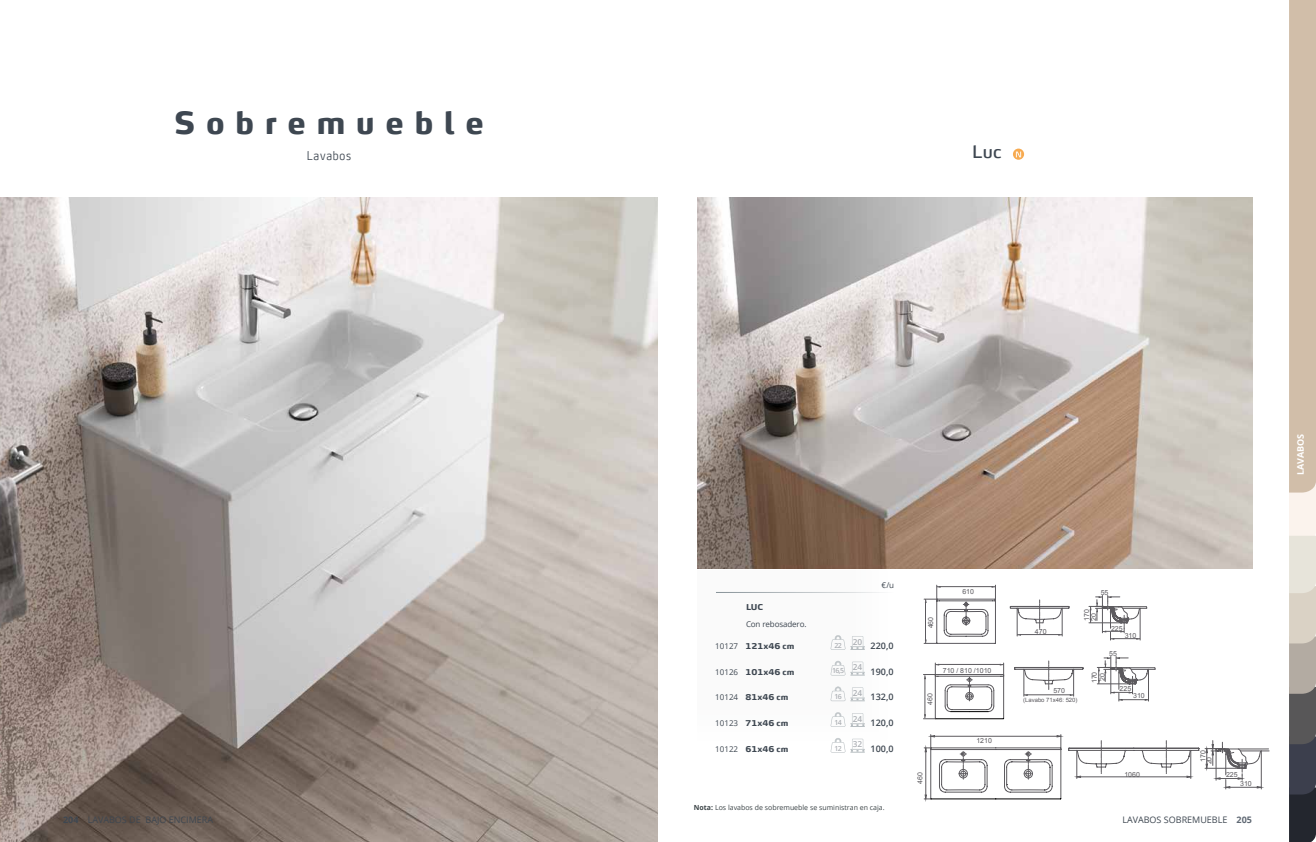
<style>
.page{position:relative;width:1316px;height:842px;background:#fff}
.page>*{position:absolute;margin:0;border:0;box-sizing:border-box;transform-origin:0 0}
.t1{font:800 30.7px "Max Offc";letter-spacing:.34em;color:#3e4751}
.t2{font:17px "Max Offc";color:#3e4751}
.t3{font:300 condensed 12px "Max Offc Pro";letter-spacing:.06em;color:#3e4751}
.t4{font:9px "Open Sans";color:#3e4751}
.t5{font:600 9px "Open Sans";color:#3e4751}
.t6{font:700 9px "Open Sans";color:#fff}
.t7{font:600 8.3px "Open Sans";color:#787d85}
.t8{font:800 8px "Max Offc";color:#3e4751}
.t9{font:8px "Open Sans";letter-spacing:-.015em;color:#3e4751}
.t10{font:7px/6.9px "Arial";color:#5c5a5f}
.t11{font:7px "Open Sans";color:#3d4548}
.t12{font:7px "Arial";color:#5c5a5e}
.t13{font:600 7px "Open Sans";letter-spacing:-.08em;color:#787d85}
.t14{font:5.9px "Arial";color:#5c5a5f}
.s1{font-family:"Open Sans";font-weight:400}
.s2{font-weight:700}
.s3{font-weight:700;color:#5f6873}
</style>
<div class="page">
<div style="left:697px;top:570px;width:212px;height:193px;background:#fafafa"></div>
<img style="left:0;top:197px;width:658px;height:645px">
<img style="left:697px;top:197px;width:554px;height:371px">
<svg style="left:1012px;top:149px;width:12px;height:11px"></svg>
<svg style="left:1015px;top:152px;width:6px;height:5px"></svg>
<svg style="left:923px;top:661px;width:160px;height:58px"></svg>
<svg style="left:1097px;top:656px;width:58px;height:45px"></svg>
<hr style="left:716px;top:592px;width:178px;height:1px;background:#869197">
<svg style="left:830px;top:738px;width:34px;height:15px"></svg>
<svg style="left:830px;top:712px;width:34px;height:15px"></svg>
<svg style="left:830px;top:686px;width:34px;height:15px"></svg>
<svg style="left:830px;top:661px;width:34px;height:15px"></svg>
<svg style="left:830px;top:635px;width:34px;height:15px"></svg>
<svg style="left:924px;top:585px;width:72px;height:59px"></svg>
<svg style="left:1088px;top:595px;width:58px;height:45px"></svg>
<svg style="left:1010px;top:600px;width:59px;height:36px"></svg>
<svg style="left:924px;top:735px;width:274px;height:65px"></svg>
<svg style="left:1204px;top:740px;width:65px;height:49px"></svg>
<svg style="left:1289px;top:0;width:26px;height:842px;background:#b9ad9f"></svg>
<h1 class="t1" style="left:174px;top:103px;width:312px">Sobremueble</h1>
<h3 class="t3" style="left:307px;top:146px;width:46px">Lavabos</h3>
<h2 class="t2" style="left:972px;top:142px;width:31px">Luc</h2>
<p class="t8" style="left:746px;top:602px;width:19px">LUC</p>
<p class="t9" style="left:746px;top:618px;width:62px">Con rebosadero.</p>
<p class="t9" style="left:881px;top:580px;width:14px">€/u</p>
<p class="t7" style="left:852px;top:636px;width:11px">20</p>
<p class="t8" style="left:715px;top:641px;width:81px"><span class="s1">10127</span> 121x46 cm</p>
<p class="t13" style="left:834px;top:640px;width:9px">22</p>
<p class="t5" style="left:870px;top:640px;width:24px">220,0</p>
<p class="t7" style="left:852px;top:662px;width:11px">24</p>
<p class="t8" style="left:715px;top:667px;width:81px"><span class="s1">10126</span> 101x46 cm</p>
<p class="t13" style="left:832px;top:666px;width:14px">16,5</p>
<p class="t5" style="left:870px;top:665px;width:24px">190,0</p>
<p class="t7" style="left:852px;top:687px;width:11px">24</p>
<p class="t8" style="left:715px;top:692px;width:75px"><span class="s1">10124</span> 81x46 cm</p>
<p class="t13" style="left:834px;top:692px;width:9px">16</p>
<p class="t5" style="left:870px;top:691px;width:24px">132,0</p>
<p class="t7" style="left:852px;top:713px;width:11px">24</p>
<p class="t8" style="left:715px;top:718px;width:75px"><span class="s1">10123</span> 71x46 cm</p>
<p class="t13" style="left:834px;top:717px;width:9px">14</p>
<p class="t5" style="left:870px;top:717px;width:24px">120,0</p>
<p class="t7" style="left:852px;top:739px;width:11px">32</p>
<p class="t8" style="left:715px;top:744px;width:75px"><span class="s1">10122</span> 61x46 cm</p>
<p class="t13" style="left:834px;top:743px;width:9px">12</p>
<p class="t5" style="left:870px;top:742px;width:24px">100,0</p>
<p class="t11" style="left:694px;top:802px;width:192px"><span class="s2">Nota:</span> Los lavabos de sobremueble se suministran en caja.</p>
<p class="t10" style="left:927px;top:628px;width:13px;rotate:-90deg">460</p>
<p class="t10" style="left:962px;top:588px;width:13px">610</p>
<p class="t10" style="left:926px;top:705px;width:13px;rotate:-90deg">460</p>
<p class="t10" style="left:942px;top:667px;width:50px">710 / 810 /1010</p>
<p class="t12" style="left:915px;top:784px;width:13px;rotate:-90deg">460</p>
<p class="t12" style="left:976px;top:736px;width:17px">1210</p>
<p class="t10" style="left:1100px;top:590px;width:9px">55</p>
<p class="t10" style="left:1034px;top:628px;width:13px">470</p>
<p class="t10" style="left:1083px;top:621px;width:13px;rotate:-90deg">170<br>20</p>
<p class="t10" style="left:1110px;top:625px;width:13px">225</p>
<p class="t10" style="left:1109px;top:650px;width:9px">55</p>
<p class="t10" style="left:1124px;top:632px;width:13px">310</p>
<p class="t10" style="left:1090px;top:683px;width:13px;rotate:-90deg">170</p>
<p class="t10" style="left:1098px;top:681px;width:9px;rotate:-90deg">20</p>
<p class="t10" style="left:1053px;top:687px;width:13px">570</p>
<p class="t14" style="left:1023px;top:696px;width:56px">(Lavabo 71x46: 520)</p>
<p class="t10" style="left:1119px;top:685px;width:13px">225</p>
<p class="t10" style="left:1133px;top:692px;width:13px">310</p>
<p class="t12" style="left:1124px;top:770px;width:17px">1060</p>
<p class="t12" style="left:1198px;top:762px;width:13px;rotate:-90deg">170</p>
<p class="t12" style="left:1204px;top:764px;width:9px;rotate:-90deg">20</p>
<p class="t12" style="left:1225px;top:770px;width:13px">225</p>
<p class="t12" style="left:1240px;top:779px;width:13px">310</p>
<p class="t4" style="left:63px;top:813px;width:152px"><span class="s2">204</span> lavabos d e bajo encimera</p>
<p class="t4" style="left:1122px;top:813px;width:12px">LAVABOS</p>
<p class="t4" style="left:1163px;top:813px;width:7px">SOBREM</p>
<p class="t4" style="left:1200px;top:813px;width:53px">UEBLE <span class="s3">205</span></p>
<p class="t6" style="left:1293px;top:475px;width:43px;rotate:-90deg">Lavabos</p>
</div>
